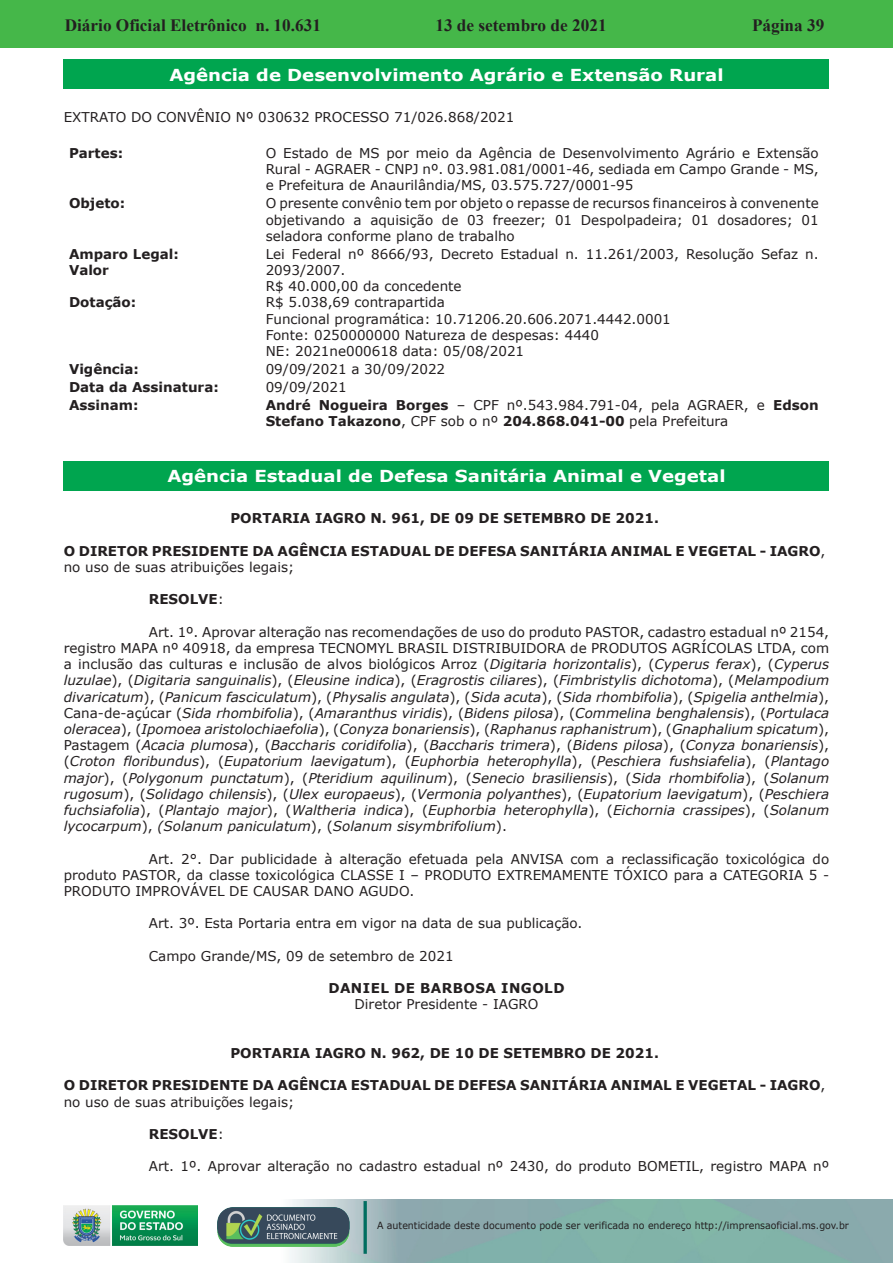
<style>
.page{position:relative;width:893px;height:1263px;background:#fff}
.page>*{position:absolute;margin:0;border:0;box-sizing:border-box;transform-origin:0 0}
.t1{font:700 17.25px "Times New Roman";color:#231f20}
.Atos_Normativos_da_A{font:700 16.5px "Verdana";color:#fff;scale:1.1 1}
.t2{font:italic 13.5px/16.2px "Verdana";color:#231f20;text-align:justify}
.t3{font:13.5px/16.2px "Verdana";color:#231f20;text-align:justify}
.Corpo_de_texto_3{font:700 13.5px/16.2px "Verdana";color:#231f20}
.Corpo_de_texto_3-2{font:700 13.5px "Verdana";letter-spacing:.035em;color:#231f20}
.t4{font:9.9px "Verdana";color:#231f20;scale:.95 1}
.s1{font-weight:700}
.s2{font-weight:400}
.s3{font-style:normal}
</style>
<div class="page">
<div style="left:0;top:0;width:893px;height:48px;background:#45b749"></div>
<img style="left:63px;top:1199px;width:830px;height:64px">
<img style="left:364px;top:1202px;width:2px;height:51px">
<img style="left:218px;top:1207px;width:132px;height:39px">
<img style="left:64px;top:1205px;width:134px;height:41px">
<div style="left:64px;top:60px;width:765px;height:29px;background:#00a54f"></div>
<div style="left:64px;top:461px;width:765px;height:30px;background:#00a54f"></div>
<p class="t1" style="left:65px;top:13px;width:258px">Diário Oficial Eletrônico n. 10.631</p>
<p class="t1" style="left:435px;top:13px;width:173px">13 de setembro de 2021</p>
<p class="t1" style="left:752px;top:13px;width:74px">Página 39</p>
<p class="Atos_Normativos_da_A" style="left:169px;top:63px;width:505px">Agência de Desenvolvimento Agrário e Extensão Rural</p>
<p class="t3" style="left:64px;top:109px;width:452px">EXTRATO DO CONVÊNIO Nº 030632 PROCESSO 71/026.868/2021</p>
<p class="Corpo_de_texto_3" style="left:69px;top:145px;width:56px">Partes:</p>
<p class="t3" style="left:266px;top:145px;width:555px">O Estado de MS por meio da Agência de Desenvolvimento Agrário e Extensão Rural - AGRAER - CNPJ nº. 03.981.081/0001-46, sediada em Campo Grande - MS, e Prefeitura de Anaurilândia/MS, 03.575.727/0001-95</p>
<p class="Corpo_de_texto_3" style="left:69px;top:195px;width:58px">Objeto:</p>
<p class="t3" style="left:266px;top:195px;width:554px">O presente convênio tem por objeto o repasse de recursos financeiros à convenente objetivando a aquisição de 03 freezer; 01 Despolpadeira; 01 dosadores; 01 seladora conforme plano de trabalho</p>
<p class="Corpo_de_texto_3" style="left:69px;top:246px;width:111px">Amparo Legal:</p>
<p class="Corpo_de_texto_3" style="left:69px;top:262px;width:41px">Valor</p>
<p class="Corpo_de_texto_3" style="left:69px;top:294px;width:69px">Dotação:</p>
<p class="t3" style="left:266px;top:246px;width:554px">Lei Federal nº 8666/93, Decreto Estadual n. 11.261/2003, Resolução Sefaz n.<br>2093/2007.</p>
<p class="t3" style="left:266px;top:278px;width:197px">R$ 40.000,00 da concedente</p>
<p class="t3" style="left:266px;top:294px;width:181px">R$ 5.038,69 contrapartida</p>
<p class="t3" style="left:266px;top:310px;width:407px">Funcional programática: 10.71206.20.606.2071.4442.0001</p>
<p class="t3" style="left:266px;top:327px;width:335px">Fonte: 0250000000 Natureza de despesas: 4440</p>
<p class="t3" style="left:266px;top:343px;width:260px">NE: 2021ne000618 data: 05/08/2021</p>
<p class="Corpo_de_texto_3" style="left:69px;top:361px;width:71px">Vigência:</p>
<p class="t3" style="left:266px;top:361px;width:181px">09/09/2021 a 30/09/2022</p>
<p class="Corpo_de_texto_3" style="left:69px;top:379px;width:151px">Data da Assinatura:</p>
<p class="t3" style="left:266px;top:379px;width:82px">09/09/2021</p>
<p class="Corpo_de_texto_3" style="left:69px;top:397px;width:71px">Assinam:</p>
<p class="t3" style="left:266px;top:397px;width:554px"><span class="s1">André Nogueira Borges</span> – CPF nº.543.984.791-04, pela AGRAER, e <span class="s1">Edson<br>Stefano Takazono</span>, CPF sob o nº <span class="s1">204.868.041-00</span> pela Prefeitura</p>
<p class="Atos_Normativos_da_A" style="left:167px;top:465px;width:509px">Agência Estadual de Defesa Sanitária Animal e Vegetal</p>
<p class="Corpo_de_texto_3" style="left:230px;top:510px;width:430px">PORTARIA IAGRO N. 961, DE 09 DE SETEMBRO DE 2021.</p>
<p class="Corpo_de_texto_3" style="left:64px;top:542px;width:763px">O DIRETOR PRESIDENTE DA AGÊNCIA ESTADUAL DE DEFESA SANITÁRIA ANIMAL E VEGETAL - IAGRO<span class="s2">, no uso de suas atribuições legais;</span></p>
<p class="Corpo_de_texto_3" style="left:149px;top:591px;width:77px">RESOLVE<span class="s2">:</span></p>
<p class="t2" style="left:64px;top:624px;width:767px;text-indent:85px"><span class="s3">Art. 1º. Aprovar alteração nas recomendações de uso do produto PASTOR, cadastro estadual nº 2154, registro MAPA nº 40918, da empresa TECNOMYL BRASIL DISTRIBUIDORA de PRODUTOS AGRÍCOLAS LTDA, com a inclusão das culturas e inclusão de alvos biológicos Arroz (</span>Digitaria horizontalis<span class="s3">), (</span>Cyperus ferax<span class="s3">), (</span>Cyperus luzulae<span class="s3">), (</span>Digitaria sanguinalis<span class="s3">), (</span>Eleusine indica<span class="s3">), (</span>Eragrostis ciliares<span class="s3">), (</span>Fimbristylis dichotoma<span class="s3">), (</span>Melampodium divaricatum<span class="s3">), (</span>Panicum fasciculatum<span class="s3">), (</span>Physalis angulata<span class="s3">), (</span>Sida acuta<span class="s3">), (</span>Sida rhombifolia<span class="s3">), (</span>Spigelia anthelmia<span class="s3">), Cana-de-açúcar (</span>Sida rhombifolia<span class="s3">), (</span>Amaranthus viridis<span class="s3">), (</span>Bidens pilosa<span class="s3">), (</span>Commelina benghalensis<span class="s3">), (</span>Portulaca oleracea<span class="s3">), (</span>Ipomoea aristolochiaefolia<span class="s3">), (</span>Conyza bonariensis<span class="s3">), (</span>Raphanus raphanistrum<span class="s3">), (</span>Gnaphalium spicatum<span class="s3">), Pastagem (</span>Acacia plumosa<span class="s3">), (</span>Baccharis coridifolia<span class="s3">), (</span>Baccharis trimera<span class="s3">), (</span>Bidens pilosa<span class="s3">), (</span>Conyza bonariensis<span class="s3">), (</span>Croton floribundus<span class="s3">), (</span>Eupatorium laevigatum<span class="s3">), (</span>Euphorbia heterophylla<span class="s3">), (</span>Peschiera fushsiafelia<span class="s3">), (</span>Plantago major<span class="s3">), (</span>Polygonum punctatum<span class="s3">), (</span>Pteridium aquilinum<span class="s3">), (</span>Senecio brasiliensis<span class="s3">), (</span>Sida rhombifolia<span class="s3">), (</span>Solanum rugosum<span class="s3">), (</span>Solidago chilensis<span class="s3">), (</span>Ulex europaeus<span class="s3">), (</span>Vermonia polyanthes<span class="s3">), (</span>Eupatorium laevigatum<span class="s3">), (</span>Peschiera fuchsiafolia<span class="s3">), (</span>Plantajo major<span class="s3">), (</span>Waltheria indica<span class="s3">), (</span>Euphorbia heterophylla<span class="s3">), (</span>Eichornia crassipes<span class="s3">), (</span>Solanum lycocarpum<span class="s3">),</span> (Solanum paniculatum<span class="s3">), (</span>Solanum sisymbrifolium<span class="s3">).</span></p>
<p class="t3" style="left:64px;top:850px;width:767px;text-indent:85px">Art. 2°. Dar publicidade à alteração efetuada pela ANVISA com a reclassificação toxicológica do produto PASTOR, da classe toxicológica CLASSE I – PRODUTO EXTREMAMENTE TÓXICO para a CATEGORIA 5 - PRODUTO IMPROVÁVEL DE CAUSAR DANO AGUDO.</p>
<p class="t3" style="left:149px;top:915px;width:435px">Art. 3º. Esta Portaria entra em vigor na data de sua publicação.</p>
<p class="t3" style="left:149px;top:948px;width:306px">Campo Grande/MS, 09 de setembro de 2021</p>
<p class="Corpo_de_texto_3-2" style="left:328px;top:979px;width:238px">DANIEL DE BARBOSA INGOLD</p>
<p class="t3" style="left:354px;top:996px;width:186px">Diretor Presidente - IAGRO</p>
<p class="Corpo_de_texto_3" style="left:230px;top:1045px;width:430px">PORTARIA IAGRO N. 962, DE 10 DE SETEMBRO DE 2021.</p>
<p class="Corpo_de_texto_3" style="left:64px;top:1077px;width:763px">O DIRETOR PRESIDENTE DA AGÊNCIA ESTADUAL DE DEFESA SANITÁRIA ANIMAL E VEGETAL - IAGRO<span class="s2">, no uso de suas atribuições legais;</span></p>
<p class="Corpo_de_texto_3" style="left:149px;top:1126px;width:77px">RESOLVE<span class="s2">:</span></p>
<p class="t3" style="left:149px;top:1158px;width:682px">Art. 1º. Aprovar alteração no cadastro estadual nº 2430, do produto BOMETIL, registro MAPA nº</p>
<p class="t4" style="left:377px;top:1219px;width:498px">A autenticidade deste documento pode ser verificada no endereço http://imprensaoficial.ms.gov.br</p>
</div>
